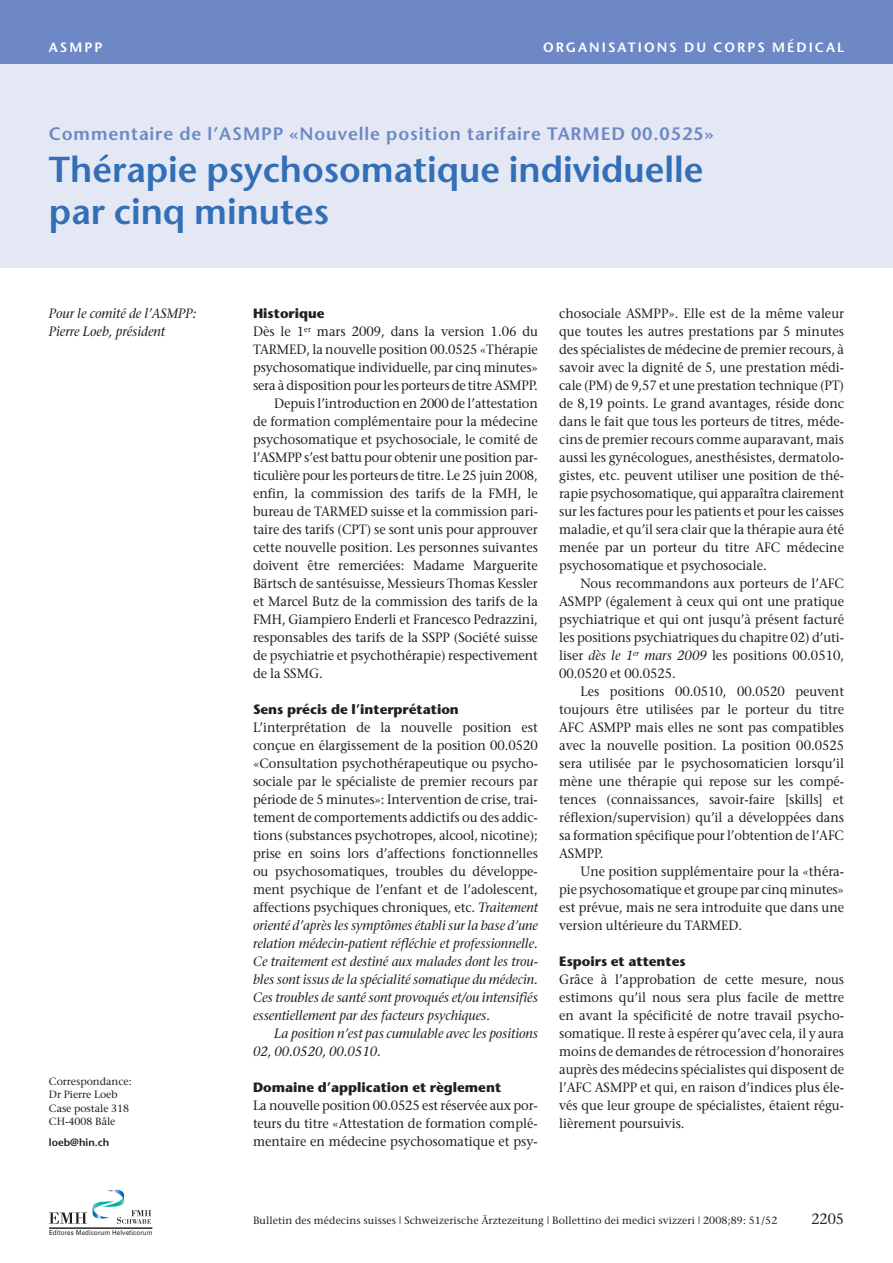
<style>
.page{position:relative;width:893px;height:1263px;background:#fff}
.page>*{position:absolute;margin:0;border:0;box-sizing:border-box;transform-origin:0 0}
.t1{font:600 36px/42px "Stone Sans";color:#326fb7}
.t2{font:600 18px "Stone Sans";letter-spacing:.05em;color:#6d88c5}
.t3{font:15px "Stone Serif";color:#231f20;scale:.95 1}
.t4{font:13.5px/18px "Stone Serif";color:#231f20;text-align:justify;scale:.95 1}
.t5{font:italic 13.5px/18px "Stone Serif";color:#231f20;scale:.95 1}
.t6{font:700 13.5px "Stone Sans";color:#231f20}
.t7{font:600 13.5px "Stone Sans";letter-spacing:.15em;color:#fff}
.t8{font:10.5px/13.5px "Stone Serif";letter-spacing:.01em;color:#231f20}
.t9{font:600 10.5px "Stone Sans";color:#231f20}
.t10{font:6.9px "Univers";letter-spacing:.015em;color:#231f20;scale:.9 1}
.s1{font-style:italic}
</style>
<div class="page">
<div style="left:0;top:60px;width:893px;height:208px;background:#e4e8f4"></div>
<div style="left:0;top:0;width:893px;height:64px;background:#6d88c5"></div>
<svg style="left:49px;top:1189px;width:102px;height:35px"></svg>
<hr style="left:49px;top:1228px;width:103px;height:1px;background:#231f20">
<p class="t7" style="left:49px;top:42px;width:55px">ASMPP</p>
<p class="t7" style="left:543px;top:42px;width:303px">ORGANISATIONS DU CORPS MÉDICAL</p>
<h2 class="t2" style="left:49px;top:127px;width:666px">Commentaire de l’ASMPP «Nouvelle position tarifaire TARMED 00.0525»</h2>
<h1 class="t1" style="left:49px;top:153px;width:656px">Thérapie psychosomatique individuelle par cinq minutes</h1>
<p class="t5" style="left:49px;top:306px;width:157px">Pour le comité de l’ASMPP:<br>Pierre Loeb, président</p>
<p class="t8" style="left:49px;top:1075px;width:84px">Correspondance:<br>Dr Pierre Loeb<br>Case postale 318<br>CH-4008 Bâle</p>
<p class="t9" style="left:49px;top:1138px;width:62px">loeb@hin.ch</p>
<p class="t10" style="left:49px;top:1229px;width:117px">Editores Medicorum Helveticorum</p>
<p class="t6" style="left:253px;top:308px;width:73px">Historique</p>
<p class="t4" style="left:253px;top:324px;width:301px">Dès le 1<sup>er</sup> mars 2009, dans la version 1.06 du</p>
<p class="t4" style="left:253px;top:342px;width:301px">TARMED, la nouvelle position 00.0525 «Thérapie</p>
<p class="t4" style="left:253px;top:360px;width:301px">psychosomatique individuelle, par cinq minutes»</p>
<p class="t4" style="left:253px;top:378px;width:301px">sera à disposition pour les porteurs de titre ASMPP.</p>
<p class="t4" style="left:274px;top:396px;width:279px">Depuis l’introduction en 2000 de l’attestation</p>
<p class="t4" style="left:253px;top:414px;width:301px">de formation complémentaire pour la médecine</p>
<p class="t4" style="left:253px;top:432px;width:301px">psychosomatique et psychosociale, le comité de</p>
<p class="t4" style="left:253px;top:450px;width:301px">l’ASMPP s’est battu pour obtenir une position par-</p>
<p class="t4" style="left:253px;top:468px;width:301px">ticulière pour les porteurs de titre. Le 25 juin 2008,</p>
<p class="t4" style="left:253px;top:486px;width:301px">enfin, la commission des tarifs de la FMH, le</p>
<p class="t4" style="left:253px;top:504px;width:301px">bureau de TARMED suisse et la commission pari-</p>
<p class="t4" style="left:253px;top:522px;width:301px">taire des tarifs (CPT) se sont unis pour approuver</p>
<p class="t4" style="left:253px;top:540px;width:301px">cette nouvelle position. Les personnes suivantes</p>
<p class="t4" style="left:253px;top:558px;width:301px">doivent être remerciées: Madame Marguerite</p>
<p class="t4" style="left:253px;top:576px;width:301px">Bärtsch de santésuisse, Messieurs Thomas Kessler</p>
<p class="t4" style="left:253px;top:594px;width:301px">et Marcel Butz de la commission des tarifs de la</p>
<p class="t4" style="left:253px;top:612px;width:301px">FMH, Giampiero Enderli et Francesco Pedrazzini,</p>
<p class="t4" style="left:253px;top:630px;width:301px">responsables des tarifs de la SSPP (Société suisse</p>
<p class="t4" style="left:253px;top:648px;width:301px">de psychiatrie et psychothérapie) respectivement</p>
<p class="t4" style="left:253px;top:666px;width:75px">de la SSMG.</p>
<p class="t6" style="left:253px;top:704px;width:207px">Sens précis de l’interprétation</p>
<p class="t4" style="left:253px;top:720px;width:301px">L’interprétation de la nouvelle position est conçue en élargissement de la position 00.0520 «Consultation psychothérapeutique ou psycho&shy;sociale par le spécialiste de premier recours par période de 5 minutes»: Intervention de crise, trai&shy;tement de comportements addictifs ou des addic&shy;tions (substances psychotropes, alcool, nico tine); prise en soins lors d’affections fonctionnelles ou psychosomatiques, troubles du développe&shy;ment psychique de l’enfant et de l’adolescent, affections psychiques chroniques, etc. <span class="s1">Traitement orienté d’après les symptômes établi sur la base d’une relation médecin-patient réfléchie et professionnelle.<br>Ce traitement est destiné aux malades dont les trou&shy;bles sont issus de la spécialité somatique du médecin.<br>Ces troubles de santé sont provoqués et/ou intensifiés essentiellement par des facteurs psychiques.</span></p>
<p class="t5" style="left:253px;top:1026px;width:301px;text-indent:21px">La position n’est pas cumulable avec les positions<br>02, 00.0520, 00.0510.</p>
<p class="t6" style="left:253px;top:1082px;width:250px">Domaine d’application et règlement</p>
<p class="t4" style="left:253px;top:1098px;width:301px">La nouvelle position 00.0525 est réservée aux por&shy;teurs du titre «Attestation de formation complé&shy;mentaire en médecine psychosomatique et psy-</p>
<p class="t4" style="left:559px;top:306px;width:301px">chosociale ASMPP». Elle est de la même valeur que toutes les autres prestations par 5 minutes des spécialistes de médecine de premier recours, à savoir avec la dignité de 5, une prestation médi&shy;cale (PM) de 9,57 et une prestation technique (PT) de 8,19 points. Le grand avantages, réside donc dans le fait que tous les porteurs de titres, méde&shy;cins de premier recours comme auparavant, mais aussi les gynécologues, anesthésistes, dermatolo&shy;gistes, etc. peuvent utiliser une position de thé&shy;rapie psychosomatique, qui apparaîtra clairement sur les factures pour les patients et pour les caisses maladie, et qu’il sera clair que la thérapie aura été menée par un porteur du titre AFC médecine psychosomatique et psychosociale.</p>
<p class="t4" style="left:559px;top:576px;width:301px;text-indent:21px">Nous recommandons aux porteurs de l’AFC ASMPP (également à ceux qui ont une pratique psychiatrique et qui ont jusqu’à présent facturé les positions psychiatriques du chapitre 02) d’uti&shy;liser <span class="s1">dès le 1</span><sup>er</sup> <span class="s1">mars 2009</span> les positions 00.0510, 00.0520 et 00.0525.</p>
<p class="t4" style="left:559px;top:684px;width:301px;text-indent:21px">Les positions 00.0510, 00.0520 peuvent toujours être utilisées par le porteur du titre AFC ASMPP mais elles ne sont pas compatibles avec la nouvelle position. La position 00.0525 sera utilisée par le psychosomaticien lorsqu’il mène une thérapie qui repose sur les compé&shy;tences (connaissances, savoir-faire [skills] et réflexion/supervision) qu’il a développées dans sa formation spécifique pour l’obtention de l’AFC ASMPP.</p>
<p class="t4" style="left:559px;top:864px;width:301px;text-indent:21px">Une position supplémentaire pour la «théra&shy;pie psychosomatique et groupe par cinq minutes» est prévue, mais ne sera introduite que dans une version ultérieure du TARMED.</p>
<p class="t6" style="left:559px;top:956px;width:128px">Espoirs et attentes</p>
<p class="t4" style="left:559px;top:972px;width:301px">Grâce à l’approbation de cette mesure, nous estimons qu’il nous sera plus facile de mettre en avant la spécificité de notre travail psycho - somatique. Il reste à espérer qu’avec cela, il y aura moins de demandes de rétrocession d’honoraires auprès des médecins spécialistes qui disposent de l’AFC ASMPP et qui, en raison d’indices plus éle&shy;vés que leur groupe de spécialistes, étaient régu&shy;lièrement poursuivis.</p>
<p class="t8" style="left:253px;top:1214px;width:526px">Bulletin des médecins suisses | Schweizerische Ärztezeitung | Bollettino dei medici svizzeri | 2008;89: 51/52</p>
<p class="t3" style="left:811px;top:1213px;width:36px">2205</p>
</div>
